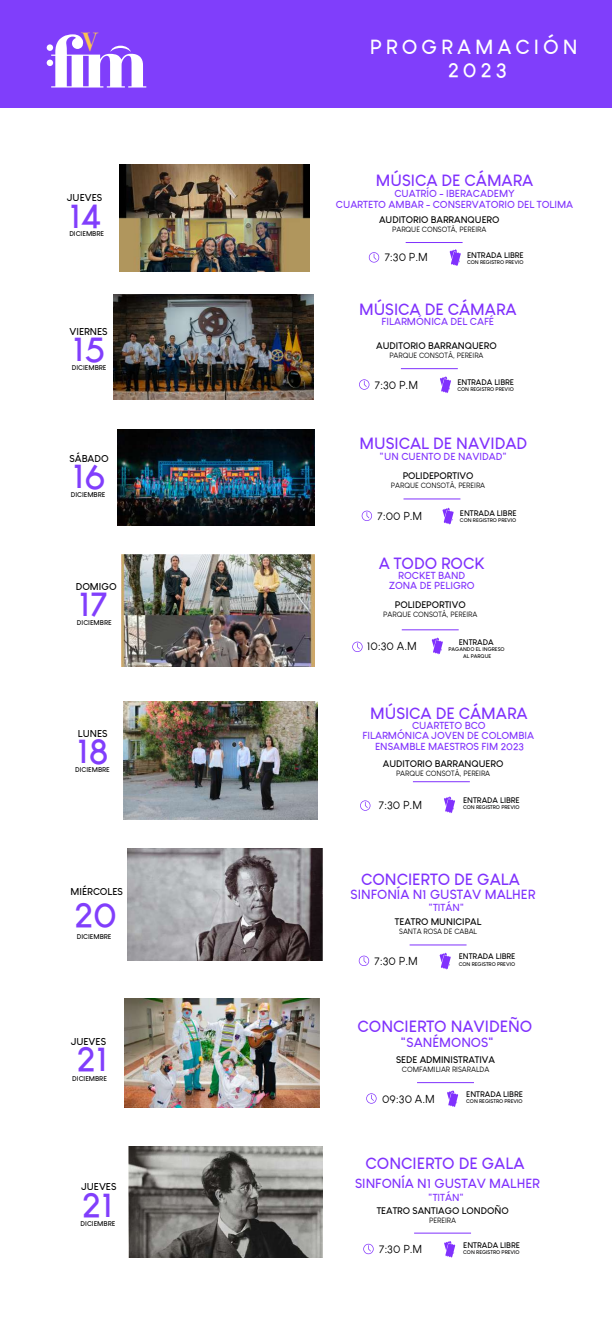
<style>
.page{position:relative;width:612px;height:1323px;background:#fff}
.page>*{position:absolute;margin:0;border:0;box-sizing:border-box;transform-origin:0 0}
.t1{font:700 34.7px "Louis George Cafe";color:#813efc}
.t2{font:700 26.1px "Bodoni Svty Two ITCTT";color:#fac352}
.t3{font:700 20.1px "Louis George Cafe";letter-spacing:.2em;color:#fff}
.t4{font:700 15.9px "Louis George Cafe";color:#8031fd}
.t5{font:700 13px "Louis George Cafe";color:#8031fd}
.t6{font:11.3px "Louis George Cafe";color:#000}
.t7{font:700 10px/11px "Louis George Cafe";color:#8031fd;text-align:center}
.t8{font:700 9.8px "Louis George Cafe";color:#000}
.t9{font:700 9.4px "Louis George Cafe";color:#010000}
.t10{font:700 7.9px "Louis George Cafe";color:#010000}
.t11{font:7.5px "Louis George Cafe";color:#010000}
.t12{font:700 6.8px "Louis George Cafe";color:#000}
.t13{font:700 5.2px/6.3px "Louis George Cafe";color:#010000;text-align:center}
</style>
<div class="page">
<div style="left:0;top:0;width:612px;height:108px;background:#803efb"></div>
<svg style="left:47px;top:34px;width:99px;height:54px"></svg>
<svg style="left:359px;top:379px;width:10px;height:11px"></svg>
<svg style="left:440px;top:376px;width:11px;height:17px"></svg>
<hr style="left:401px;top:368px;width:57px;height:1px;background:#8031fd">
<svg style="left:369px;top:252px;width:10px;height:11px"></svg>
<svg style="left:450px;top:249px;width:11px;height:17px"></svg>
<hr style="left:406px;top:242px;width:57px;height:1px;background:#8031fd">
<img style="left:119px;top:164px;width:191px;height:108px">
<svg style="left:362px;top:511px;width:10px;height:10px"></svg>
<svg style="left:442px;top:508px;width:12px;height:16px"></svg>
<hr style="left:404px;top:499px;width:56px;height:1px;background:#8031fd">
<img style="left:118px;top:430px;width:197px;height:95px">
<svg style="left:432px;top:638px;width:11px;height:16px"></svg>
<hr style="left:402px;top:630px;width:57px;height:1px;background:#8031fd">
<svg style="left:366px;top:1093px;width:11px;height:11px"></svg>
<svg style="left:447px;top:1090px;width:11px;height:17px"></svg>
<hr style="left:417px;top:1082px;width:57px;height:1px;background:#8031fd">
<img style="left:124px;top:998px;width:196px;height:109px">
<img style="left:114px;top:294px;width:199px;height:106px">
<svg style="left:360px;top:800px;width:10px;height:11px"></svg>
<svg style="left:444px;top:797px;width:11px;height:16px"></svg>
<hr style="left:413px;top:781px;width:57px;height:1px;background:#8031fd">
<img style="left:124px;top:701px;width:194px;height:118px">
<svg style="left:359px;top:956px;width:10px;height:10px"></svg>
<svg style="left:440px;top:953px;width:11px;height:16px"></svg>
<hr style="left:410px;top:945px;width:57px;height:1px;background:#8031fd">
<img style="left:127px;top:849px;width:195px;height:112px">
<img style="left:128px;top:1146px;width:195px;height:112px">
<svg style="left:363px;top:1244px;width:11px;height:10px"></svg>
<svg style="left:444px;top:1241px;width:11px;height:17px"></svg>
<hr style="left:414px;top:1233px;width:57px;height:1px;background:#8031fd">
<img style="left:121px;top:555px;width:193px;height:112px">
<svg style="left:352px;top:642px;width:11px;height:10px"></svg>
<h2 class="t2" style="left:82px;top:20px;width:16px">V</h2>
<h3 class="t3" style="left:370px;top:34px;width:209px">PROGRAMACIÓN</h3>
<p class="t8" style="left:67px;top:191px;width:37px">JUEVES</p>
<p class="t12" style="left:69px;top:229px;width:36px">DICIEMBRE</p>
<h1 class="t1" style="left:69px;top:193px;width:34px">14</h1>
<p class="t8" style="left:70px;top:325px;width:40px">VIERNES</p>
<p class="t12" style="left:72px;top:364px;width:36px">DICIEMBRE</p>
<h1 class="t1" style="left:73px;top:327px;width:34px">15</h1>
<h3 class="t3" style="left:448px;top:57px;width:60px">2023</h3>
<h3 class="t4" style="left:376px;top:170px;width:159px">MÚSICA DE CÁMARA</h3>
<p class="t7" style="left:336px;top:188px;width:239px">CUATRÍO - IBERACADEMY<br>CUARTETO AMBAR - CONSERVATORIO DEL TOLIMA</p>
<p class="t9" style="left:379px;top:214px;width:122px">AUDITORIO BARRANQUERO</p>
<p class="t11" style="left:392px;top:225px;width:96px">PARQUE CONSOTÁ, PEREIRA</p>
<p class="t10" style="left:467px;top:250px;width:58px">ENTRADA LIBRE</p>
<p class="t13" style="left:467px;top:259px;width:58px">CON REGISTRO PREVIO</p>
<p class="t6" style="left:385px;top:251px;width:45px">7:30 P.M</p>
<h3 class="t4" style="left:359px;top:300px;width:159px">MÚSICA DE CÁMARA</h3>
<p class="t7" style="left:382px;top:316px;width:114px">FILARMÓNICA DEL CAFÉ</p>
<p class="t9" style="left:376px;top:340px;width:122px">AUDITORIO BARRANQUERO</p>
<p class="t11" style="left:389px;top:351px;width:96px">PARQUE CONSOTÁ, PEREIRA</p>
<p class="t10" style="left:457px;top:377px;width:58px">ENTRADA LIBRE</p>
<p class="t13" style="left:457px;top:386px;width:58px">CON REGISTRO PREVIO</p>
<p class="t6" style="left:375px;top:378px;width:45px">7:30 P.M</p>
<h3 class="t4" style="left:360px;top:433px;width:169px">MUSICAL DE NAVIDAD</h3>
<p class="t8" style="left:70px;top:453px;width:41px">SÁBADO</p>
<p class="t7" style="left:380px;top:450px;width:129px">"UN CUENTO DE NAVIDAD"</p>
<p class="t12" style="left:71px;top:490px;width:36px">DICIEMBRE</p>
<h1 class="t1" style="left:72px;top:454px;width:35px">16</h1>
<p class="t9" style="left:403px;top:470px;width:72px">POLIDEPORTIVO</p>
<p class="t11" style="left:391px;top:481px;width:96px">PARQUE CONSOTÁ, PEREIRA</p>
<p class="t10" style="left:460px;top:508px;width:58px">ENTRADA LIBRE</p>
<p class="t13" style="left:460px;top:517px;width:58px">CON REGISTRO PREVIO</p>
<h3 class="t4" style="left:379px;top:553px;width:108px">A TODO ROCK</h3>
<p class="t7" style="left:398px;top:569px;width:69px">ROCKET BAND</p>
<p class="t6" style="left:378px;top:509px;width:46px">7:00 P.M</p>
<p class="t8" style="left:76px;top:580px;width:43px">DOMIGO</p>
<p class="t7" style="left:389px;top:579px;width:87px">ZONA DE PELIGRO</p>
<p class="t12" style="left:77px;top:618px;width:36px">DICIEMBRE</p>
<h1 class="t1" style="left:79px;top:582px;width:30px">17</h1>
<p class="t9" style="left:395px;top:599px;width:72px">POLIDEPORTIVO</p>
<p class="t11" style="left:383px;top:610px;width:96px">PARQUE CONSOTÁ, PEREIRA</p>
<p class="t10" style="left:459px;top:637px;width:37px">ENTRADA</p>
<p class="t13" style="left:448px;top:646px;width:58px">PAGANDO EL INGRESO<br>AL PARQUE</p>
<p class="t6" style="left:367px;top:639px;width:52px">10:30 A.M</p>
<p class="t8" style="left:78px;top:727px;width:31px">LUNES</p>
<p class="t12" style="left:75px;top:765px;width:36px">DICIEMBRE</p>
<h1 class="t1" style="left:77px;top:729px;width:33px">18</h1>
<h3 class="t4" style="left:370px;top:704px;width:159px">MÚSICA DE CÁMARA</h3>
<p class="t7" style="left:412px;top:720px;width:75px">CUARTETO BCO</p>
<p class="t7" style="left:363px;top:730px;width:173px">FILARMÓNICA JOVEN DE COLOMBIA</p>
<p class="t7" style="left:375px;top:741px;width:150px">ENSAMBLE MAESTROS FIM 2023</p>
<p class="t9" style="left:383px;top:758px;width:122px">AUDITORIO BARRANQUERO</p>
<p class="t11" style="left:396px;top:769px;width:96px">PARQUE CONSOTÁ, PEREIRA</p>
<p class="t6" style="left:379px;top:798px;width:45px">7:30 P.M</p>
<p class="t10" style="left:463px;top:795px;width:58px">ENTRADA LIBRE</p>
<p class="t13" style="left:463px;top:804px;width:58px">CON REGISTRO PREVIO</p>
<p class="t8" style="left:71px;top:886px;width:54px">MIÉRCOLES</p>
<p class="t12" style="left:77px;top:932px;width:36px">DICIEMBRE</p>
<h1 class="t1" style="left:74px;top:893px;width:44px">20</h1>
<h3 class="t4" style="left:361px;top:869px;width:160px">CONCIERTO DE GALA</h3>
<h3 class="t5" style="left:351px;top:886px;width:186px">SINFONÍA N1 GUSTAV MALHER</h3>
<p class="t7" style="left:428px;top:902px;width:38px">"TITÁN"</p>
<p class="t9" style="left:395px;top:916px;width:88px">TEATRO MUNICIPAL</p>
<p class="t11" style="left:399px;top:927px;width:79px">SANTA ROSA DE CABAL</p>
<p class="t6" style="left:375px;top:954px;width:45px">7:30 P.M</p>
<p class="t10" style="left:459px;top:952px;width:58px">ENTRADA LIBRE</p>
<p class="t13" style="left:459px;top:961px;width:58px">CON REGISTRO PREVIO</p>
<p class="t8" style="left:71px;top:1035px;width:37px">JUEVES</p>
<p class="t12" style="left:72px;top:1074px;width:36px">DICIEMBRE</p>
<h1 class="t1" style="left:77px;top:1037px;width:32px">21</h1>
<h3 class="t4" style="left:358px;top:1017px;width:176px">CONCIERTO NAVIDEÑO</h3>
<h3 class="t5" style="left:401px;top:1034px;width:95px">"SANÉMONOS"</h3>
<p class="t9" style="left:396px;top:1054px;width:101px">SEDE ADMINISTRATIVA</p>
<p class="t11" style="left:402px;top:1065px;width:89px">COMFAMILIAR RISARALDA</p>
<p class="t6" style="left:382px;top:1092px;width:54px">09:30 A.M</p>
<p class="t10" style="left:466px;top:1089px;width:58px">ENTRADA LIBRE</p>
<p class="t13" style="left:466px;top:1098px;width:58px">CON REGISTRO PREVIO</p>
<h3 class="t4" style="left:366px;top:1153px;width:160px">CONCIERTO DE GALA</h3>
<p class="t8" style="left:81px;top:1180px;width:37px">JUEVES</p>
<p class="t12" style="left:81px;top:1219px;width:36px">DICIEMBRE</p>
<h1 class="t1" style="left:82px;top:1183px;width:32px">21</h1>
<h3 class="t5" style="left:355px;top:1176px;width:186px">SINFONÍA N1 GUSTAV MALHER</h3>
<p class="t7" style="left:428px;top:1192px;width:38px">"TITÁN"</p>
<p class="t9" style="left:377px;top:1204px;width:134px">TEATRO SANTIAGO LONDOÑO</p>
<p class="t11" style="left:429px;top:1215px;width:28px">PEREIRA</p>
<p class="t6" style="left:379px;top:1242px;width:45px">7:30 P.M</p>
<p class="t10" style="left:463px;top:1240px;width:58px">ENTRADA LIBRE</p>
<p class="t13" style="left:463px;top:1249px;width:58px">CON REGISTRO PREVIO</p>
</div>
